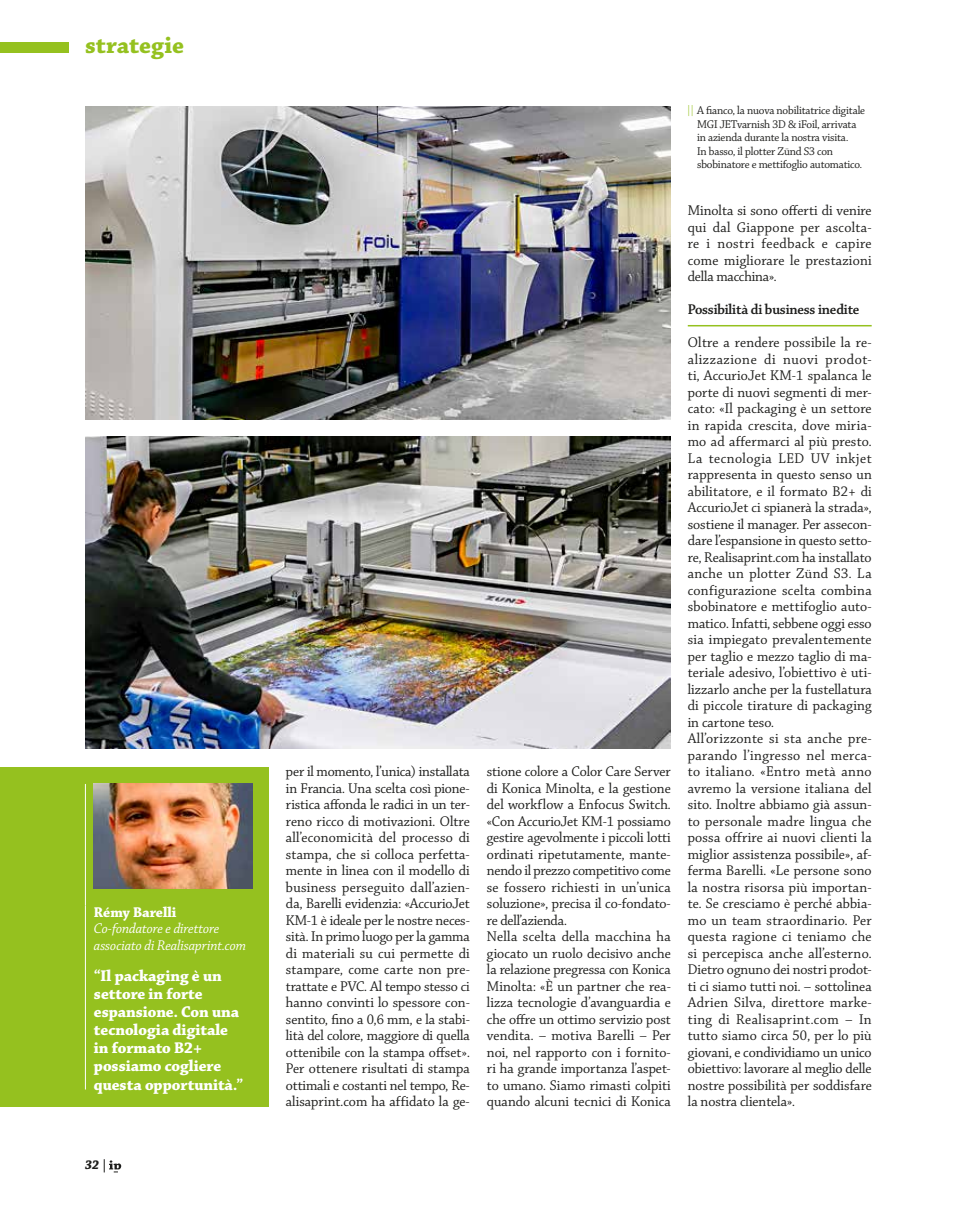
<style>
.page{position:relative;width:978px;height:1212px;background:#fff}
.page>*{position:absolute;margin:0;border:0;box-sizing:border-box;transform-origin:0 0}
.t1{font:700 24px "Chaparral Pro";color:#95c11f}
.t2{font:16.5px/18.1px "Chaparral Pro Bold Subh";color:#fff}
.t3{font:15px/16.5px "Chaparral Pro Subh";letter-spacing:.01em;color:#1d1d1b;text-align:justify}
.t4{font:15px/16.5px "Chaparral Pro It Subh";color:#fff}
.t5{font:15px "Chaparral Pro Semibold Subh";letter-spacing:-.01em;color:#1d1d1b}
.t6{font:15px "Chaparral Pro Bold Subh";color:#fff}
.t7{font:13.5px "Chaparral Pro Bold It Subh";color:#1d1d1b}
.t8{font:12px/13.5px "Chaparral Pro Subh";letter-spacing:-.01em;color:#1d1d1b}
.s1{font-family:"Density";color:#95c11f}
</style>
<div class="page">
<svg style="left:104px;top:1159px;width:17px;height:13px"></svg>
<div style="left:0;top:42px;width:68px;height:10px;background:#95c11f"></div>
<hr style="left:688px;top:325px;width:184px;height:1px;background:#95c11f">
<img style="left:85px;top:106px;width:586px;height:313px">
<img style="left:85px;top:436px;width:586px;height:313px">
<div style="left:0;top:767px;width:269px;height:339px;background:#95c11f"></div>
<hr style="left:85px;top:784px;width:1px;height:121px;background:#fff">
<hr style="left:85px;top:905px;width:1px;height:184px;background:#fff">
<img style="left:94px;top:784px;width:158px;height:104px">
<h1 class="t1" style="left:85px;top:31px;width:100px">strategie</h1>
<p class="t6" style="left:94px;top:903px;width:84px">Rémy Barelli</p>
<p class="t4" style="left:94px;top:921px;width:154px">Co-fondatore e direttore associato di Realisaprint.com</p>
<p class="t2" style="left:94px;top:967px;width:151px">“Il packaging è un settore in forte espansione. Con una tecnologia digitale in formato B2+ possiamo cogliere questa opportunità.”</p>
<p class="t7" style="left:85px;top:1157px;width:16px">32</p>
<p class="t3" style="left:286px;top:764px;width:185px">per il momento, l’unica) installata in Francia. Una scelta così pione&shy;ristica affonda le radici in un ter&shy;reno ricco di motivazioni. Oltre all’economicità del processo di stampa, che si colloca perfetta&shy;mente in linea con il modello di business perseguito dall’azien&shy;da, Barelli evidenzia: «AccurioJet KM-1 è ideale per le nostre neces&shy;sità. In primo luogo per la gamma di materiali su cui permette di stampare, come carte non pre&shy;trattate e PVC. Al tempo stesso ci hanno convinti lo spessore con&shy;sentito, fino a 0,6 mm, e la stabi&shy;lità del colore, maggiore di quella ottenibile con la stampa offset».<br>Per ottenere risultati di stampa ottimali e costanti nel tempo, Re&shy;alisaprint.com ha affidato la ge-</p>
<p class="t3" style="left:487px;top:764px;width:185px;text-align:left">stione colore a Color Care Server di Konica Minolta, e la gestione del workflow a Enfocus Switch. «Con AccurioJet KM-1 possiamo gestire agevolmente i piccoli lotti ordinati ripetutamente, mante&shy;nendo il prezzo competitivo come se fossero richiesti in un’unica soluzione», precisa il co-fondato&shy;re dell’azienda.<br>Nella scelta della macchina ha giocato un ruolo decisivo anche la relazione pregressa con Konica<br>Minolta: «È un partner che rea&shy;lizza tecnologie d’avanguardia e che offre un ottimo servizio post vendita. – motiva Barelli – Per noi, nel rapporto con i fornito&shy;ri ha grande importanza l’aspet&shy;to umano. Siamo rimasti colpiti quando alcuni tecnici di Konica</p>
<p class="t8" style="left:697px;top:104px;width:169px;text-indent:-9px"><span class="s1">‖</span> A fianco, la nuova nobilitatrice digitale MGI JETvarnish 3D &amp; iFoil, arrivata in azienda durante la nostra visita.<br>In basso, il plotter Zünd S3 con sbobinatore e mettifoglio automatico.</p>
<p class="t3" style="left:688px;top:203px;width:185px">Minolta si sono offerti di venire qui dal Giappone per ascolta&shy;re i nostri feedback e capire come migliorare le prestazioni della macchina».</p>
<p class="t5" style="left:688px;top:301px;width:173px">Possibilità di business inedite</p>
<p class="t3" style="left:688px;top:335px;width:186px;text-align:left">Oltre a rendere possibile la re&shy;alizzazione di nuovi prodot&shy;ti, AccurioJet KM-1 spalanca le porte di nuovi segmenti di mer&shy;cato: «Il packaging è un settore in rapida crescita, dove miria&shy;mo ad affermarci al più presto.<br>La tecnologia LED UV inkjet rappresenta in questo senso un abilitatore, e il formato B2+ di<br>AccurioJet ci spianerà la strada», sostiene il manager. Per assecon&shy;dare l’espansione in questo setto&shy;re, Realisaprint.com ha installato anche un plotter Zünd S3. La configurazione scelta combina sbobinatore e mettifoglio auto&shy;matico. Infatti, sebbene oggi esso sia impiegato prevalentemente per taglio e mezzo taglio di ma&shy;teriale adesivo, l’obiettivo è uti&shy;lizzarlo anche per la fustellatura di piccole tirature di packaging in cartone teso.<br>All’orizzonte si sta anche pre&shy;parando l’ingresso nel merca&shy;to italiano. «Entro metà anno avremo la versione italiana del sito. Inoltre abbiamo già assun&shy;to personale madre lingua che possa offrire ai nuovi clienti la miglior assistenza possibile», af&shy;ferma Barelli. «Le persone sono la nostra risorsa più importan&shy;te. Se cresciamo è perché abbia&shy;mo un team straordinario. Per questa ragione ci teniamo che si percepisca anche all’esterno.<br>Dietro ognuno dei nostri prodot&shy;ti ci siamo tutti noi. – sottolinea<br>Adrien Silva, direttore marke&shy;ting di Realisaprint.com – In tutto siamo circa 50, per lo più giovani, e condividiamo un unico obiettivo: lavorare al meglio delle nostre possibilità per soddisfare la nostra clientela».</p>
</div>
